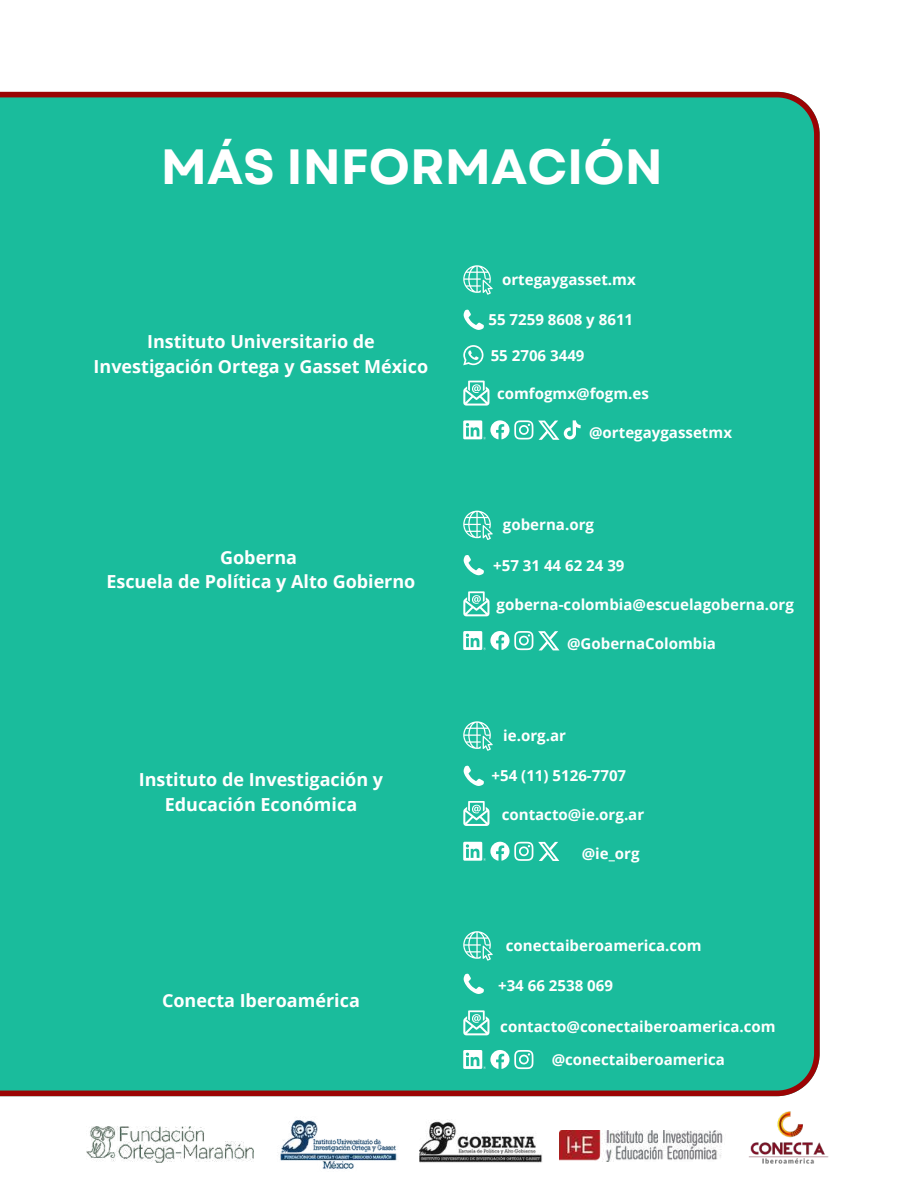
<style>
.page{position:relative;width:918px;height:1188px;background:#fff}
.page>*{position:absolute;margin:0;border:0;box-sizing:border-box;transform-origin:0 0}
.t1{font:700 49.5px "Garet";color:#fff}
.t2{font:700 18px/24.8px "Open Sans";color:#fff;text-align:center}
.t3{font:700 15.15px "Open Sans";color:#fff}
.t4{font:700 15px "Open Sans";color:#fff}
</style>
<div class="page">
<div style="left:0;top:92px;width:820px;height:1004px;background:#1abc9c"></div>
<svg style="left:463px;top:381px;width:26px;height:24px"></svg>
<svg style="left:463px;top:310px;width:21px;height:20px"></svg>
<svg style="left:463px;top:420px;width:118px;height:20px"></svg>
<svg style="left:463px;top:265px;width:30px;height:30px"></svg>
<svg style="left:463px;top:345px;width:21px;height:20px"></svg>
<svg style="left:463px;top:591px;width:26px;height:25px"></svg>
<svg style="left:463px;top:555px;width:21px;height:20px"></svg>
<svg style="left:463px;top:631px;width:96px;height:19px"></svg>
<svg style="left:463px;top:511px;width:30px;height:29px"></svg>
<svg style="left:463px;top:801px;width:26px;height:25px"></svg>
<svg style="left:463px;top:766px;width:21px;height:20px"></svg>
<svg style="left:463px;top:842px;width:96px;height:19px"></svg>
<svg style="left:463px;top:721px;width:30px;height:30px"></svg>
<svg style="left:463px;top:1010px;width:26px;height:25px"></svg>
<svg style="left:463px;top:974px;width:21px;height:20px"></svg>
<svg style="left:463px;top:1050px;width:70px;height:19px"></svg>
<svg style="left:463px;top:931px;width:30px;height:29px"></svg>
<img style="left:280px;top:1120px;width:117px;height:49px">
<img style="left:748px;top:1111px;width:81px;height:53px">
<img style="left:419px;top:1120px;width:124px;height:43px">
<img style="left:86px;top:1126px;width:167px;height:36px">
<img style="left:560px;top:1131px;width:163px;height:31px">
<h1 class="t1" style="left:161px;top:131px;width:504px">MÁS INFORMACIÓN</h1>
<p class="t3" style="left:502px;top:269px;width:135px">ortegaygasset.mx</p>
<p class="t2" style="left:94px;top:329px;width:336px">Instituto Universitario de<br>Investigación Ortega y Gasset México</p>
<p class="t2" style="left:106px;top:544px;width:311px">Goberna<br>Escuela de Política y Alto Gobierno</p>
<p class="t2" style="left:139px;top:767px;width:246px">Instituto de Investigación y<br>Educación Económica</p>
<p class="t2" style="left:162px;top:988px;width:199px">Conecta Iberoamérica</p>
<p class="t3" style="left:488px;top:309px;width:146px">55 7259 8608 y 8611</p>
<p class="t3" style="left:491px;top:344px;width:95px">55 2706 3449</p>
<p class="t3" style="left:497px;top:383px;width:153px">comfogmx@fogm.es</p>
<p class="t3" style="left:589px;top:422px;width:144px">@ortegaygassetmx</p>
<p class="t3" style="left:503px;top:514px;width:93px">goberna.org</p>
<p class="t4" style="left:493px;top:555px;width:133px">+57 31 44 62 24 39</p>
<p class="t4" style="left:497px;top:594px;width:299px">goberna-colombia@escuelagoberna.org</p>
<p class="t3" style="left:567px;top:633px;width:151px">@GobernaColombia</p>
<p class="t3" style="left:503px;top:725px;width:64px">ie.org.ar</p>
<p class="t4" style="left:492px;top:765px;width:136px">+54 (11) 5126-7707</p>
<p class="t3" style="left:502px;top:804px;width:144px">contacto@ie.org.ar</p>
<p class="t3" style="left:582px;top:843px;width:59px">@ie_org</p>
<p class="t4" style="left:506px;top:935px;width:197px">conectaiberoamerica.com</p>
<p class="t3" style="left:498px;top:974px;width:117px">+34 66 2538 069</p>
<p class="t4" style="left:500px;top:1016px;width:277px">contacto@conectaiberoamerica.com</p>
<p class="t3" style="left:552px;top:1049px;width:175px">@conectaiberoamerica</p>
</div>
